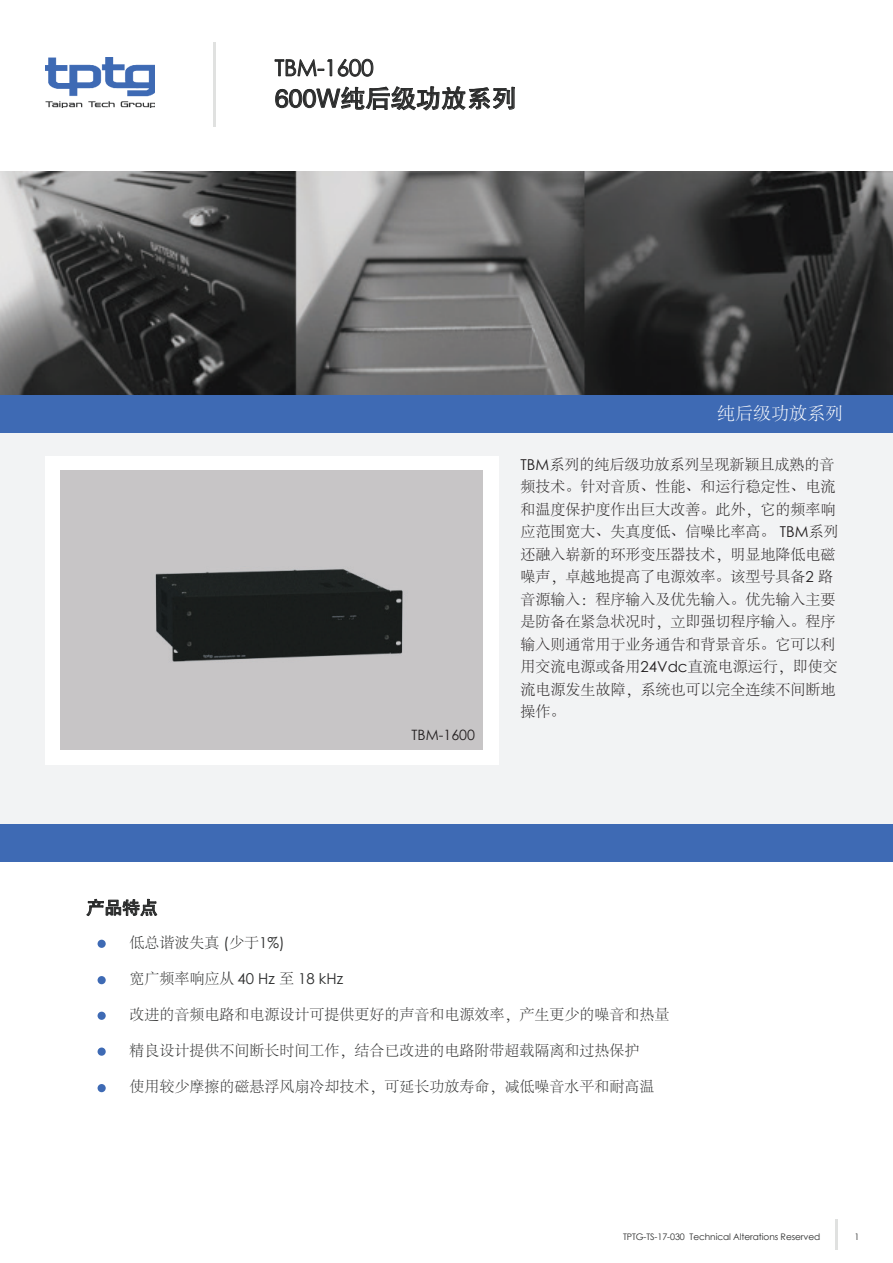
<style>
.page{position:relative;width:893px;height:1263px;background:#fff}
.page>*{position:absolute;margin:0;border:0;box-sizing:border-box;transform-origin:0 0}
.t1{font:25.5px "FZHTK GBK1 0";letter-spacing:-.01em;color:#2b2c2c}
.t2{font:22.5px "Century Gothic";letter-spacing:-.01em;color:#2b2c2c}
.t3{font:300 18px "Adobe Song Std";color:#fff}
.t4{font:18px "FZHTK GBK1 0";color:#2b2c2c}
.t5{font:300 15px/22.5px "Adobe Song Std";color:#231f20}
.t6{font:300 15px "Adobe Song Std";color:#2b2c2c}
.t7{font:15px "Century Gothic";color:#2b2c2c}
.t8{font:14.25px "Century Gothic";color:#231f20}
.t9{font:9px "Century Gothic";letter-spacing:-.01em;color:#2b2c2c}
.s1{font-family:"Century Gothic";font-weight:400}
.s2{font-family:"Adobe Song Std";font-weight:300}
</style>
<div class="page">
<img style="left:0;top:172px;width:893px;height:224px">
<div style="left:0;top:396px;width:893px;height:37px;background:#3e6ab4"></div>
<img style="left:45px;top:58px;width:110px;height:49px">
<hr style="left:213px;top:43px;width:3px;height:84px;background:#e0e1e0">
<hr style="left:835px;top:1219px;width:3px;height:31px;background:#e0e1e0">
<div style="left:0;top:433px;width:893px;height:409px;background:#f2f3f4"></div>
<div style="left:45px;top:456px;width:453px;height:309px;background:#fff"></div>
<img style="left:61px;top:471px;width:422px;height:278px">
<div style="left:98px;top:940px;width:8px;height:8px;background:#3e6ab4;border-radius:50%"></div>
<div style="left:98px;top:976px;width:8px;height:8px;background:#3e6ab4;border-radius:50%"></div>
<div style="left:98px;top:1012px;width:8px;height:8px;background:#3e6ab4;border-radius:50%"></div>
<div style="left:98px;top:1047px;width:8px;height:9px;background:#3e6ab4;border-radius:50%"></div>
<div style="left:98px;top:1084px;width:8px;height:8px;background:#3e6ab4;border-radius:50%"></div>
<svg style="left:86px;top:899px;width:71px;height:17px"></svg>
<svg style="left:275px;top:59px;width:240px;height:52px"></svg>
<div style="left:0;top:824px;width:893px;height:37px;background:#3e6ab4"></div>
<h2 class="t2" style="left:275px;top:52px;width:100px">TBM-1600</h2>
<h1 class="t1" style="left:275px;top:84px;width:244px">600W纯后级功放系列</h1>
<p class="t3" style="left:717px;top:404px;width:127px">纯后级功放系列</p>
<p class="t4" style="left:87px;top:898px;width:73px">产品特点</p>
<p class="t8" style="left:411px;top:725px;width:65px">TBM-1600</p>
<p class="t5" style="left:520px;top:454px;width:319px"><span class="s1">TBM</span>系列的纯后级功放系列呈现新颖且成熟的音频技术。针对音质、性能、和运行稳定性、电流和温度保护度作出巨大改善。此外，它的频率响应范围宽大、失真度低、信噪比率高。 <span class="s1">TBM</span>系列还融入崭新的环形变压器技术，明显地降低电磁噪声，卓越地提高了电源效率。该型号具备<span class="s1">2</span> 路音源输入：程序输入及优先输入。优先输入主要是防备在紧急状况时，立即强切程序输入。程序输入则通常用于业务通告和背景音乐。它可以利用交流电源或备用<span class="s1">24Vdc</span>直流电源运行，即使交流电源发生故障，系统也可以完全连续不间断地操作。</p>
<p class="t6" style="left:129px;top:934px;width:157px">低总谐波失真 <span class="s1">(</span>少于<span class="s1">1%)</span></p>
<p class="t7" style="left:129px;top:968px;width:215px"><span class="s2">宽广频率响应从</span> 40 Hz <span class="s2">至</span> 18 kHz</p>
<p class="t6" style="left:129px;top:1006px;width:541px">改进的音频电路和电源设计可提供更好的声音和电源效率，产生更少的噪音和热量</p>
<p class="t6" style="left:129px;top:1042px;width:511px">精良设计提供不间断长时间工作，结合已改进的电路附带超载隔离和过热保护</p>
<p class="t6" style="left:129px;top:1078px;width:526px">使用较少摩擦的磁悬浮风扇冷却技术，可延长功放寿命，减低噪音水平和耐高温</p>
<p class="t9" style="left:623px;top:1230px;width:199px">TPTG-TS-17-030 Technical Alterations Reserved</p>
<p class="t9" style="left:854px;top:1230px;width:6px">1</p>
</div>
